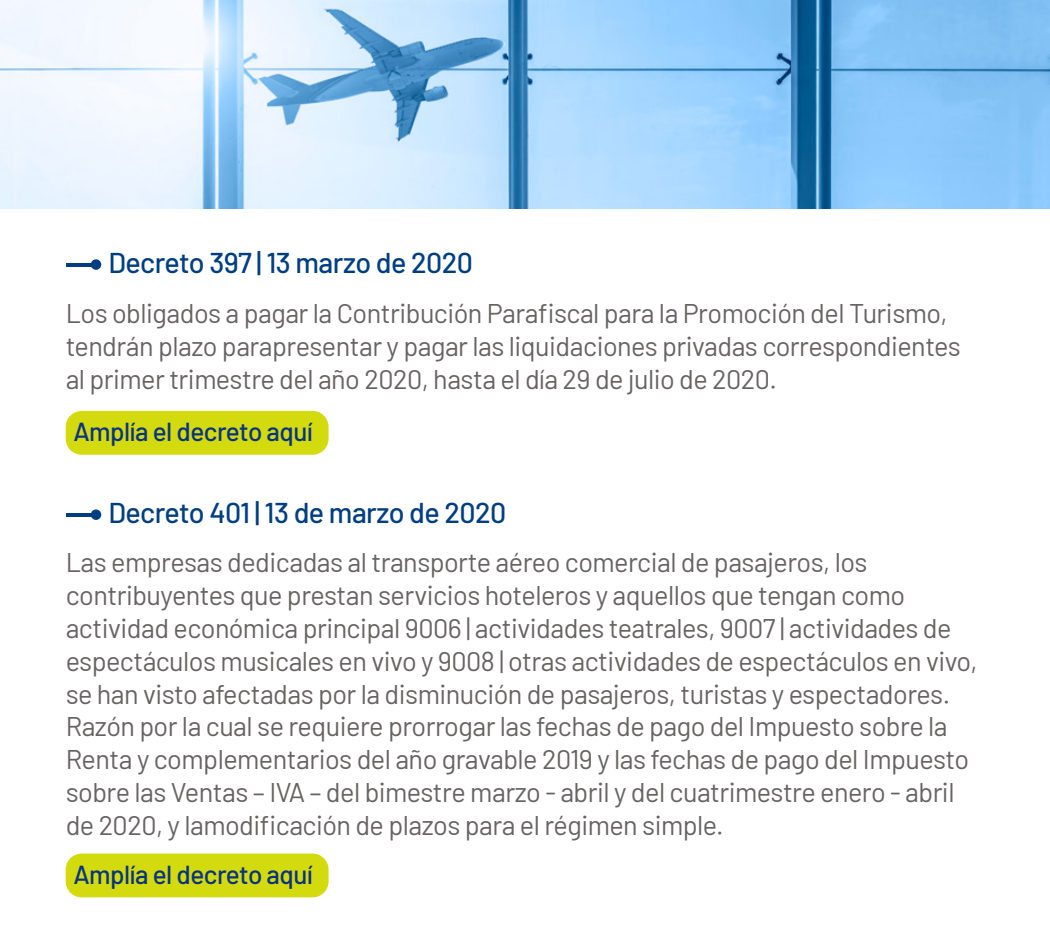
<style>
.page{position:relative;width:1050px;height:937px;background:#fff}
.page>*{position:absolute;margin:0;border:0;box-sizing:border-box;transform-origin:0 0}
.t1{font:500 28.65px "Barlow";letter-spacing:-.02em;color:#003e83}
.t2{font:27px/32.8px "Barlow";letter-spacing:-.02em;color:#666362}
.t3{font:500 25.95px "Barlow";letter-spacing:-.02em;color:#083383}
</style>
<div class="page">
<div style="left:91px;top:509px;width:10px;height:10px;background:#003e83;border-radius:50%"></div>
<hr style="left:66px;top:513px;width:28px;height:3px;background:#003e83">
<div style="left:66px;top:410px;width:263px;height:44px;background:#d3da0e;border-radius:16px"></div>
<div style="left:91px;top:259px;width:10px;height:11px;background:#003e83;border-radius:50%"></div>
<hr style="left:66px;top:263px;width:28px;height:3px;background:#003e83">
<div style="left:66px;top:853px;width:263px;height:43px;background:#d3da0e;border-radius:16px"></div>
<img style="left:0;top:0;width:1050px;height:208px">
<p class="t1" style="left:108px;top:241px;width:366px">Decreto 397 | 13 marzo de 2020</p>
<p class="t2" style="left:66px;top:294px;width:897px">Los obligados a pagar la Contribución Parafiscal para la Promoción del Turismo, tendrán plazo parapresentar y pagar las liquidaciones privadas correspondientes al primer trimestre del año 2020, hasta el día 29 de julio de 2020.</p>
<p class="t3" style="left:73px;top:413px;width:241px">Amplía el decreto aquí</p>
<p class="t1" style="left:108px;top:491px;width:400px">Decreto 401 | 13 de marzo de 2020</p>
<p class="t2" style="left:66px;top:543px;width:914px">Las empresas dedicadas al transporte aéreo comercial de pasajeros, los contribuyentes que prestan servicios hoteleros y aquellos que tengan como actividad económica principal 9006 | actividades teatrales, 9007 | actividades de espectáculos musicales en vivo y 9008 | otras actividades de espectáculos en vivo, se han visto afectadas por la disminución de pasajeros, turistas y espectadores.<br>Razón por la cual se requiere prorrogar las fechas de pago del Impuesto sobre la Renta y complementarios del año gravable 2019 y las fechas de pago del Impuesto sobre las Ventas – IVA – del bimestre marzo - abril y del cuatrimestre enero - abril de 2020, y lamodificación de plazos para el régimen simple.</p>
<p class="t3" style="left:73px;top:855px;width:241px">Amplía el decreto aquí</p>
</div>
